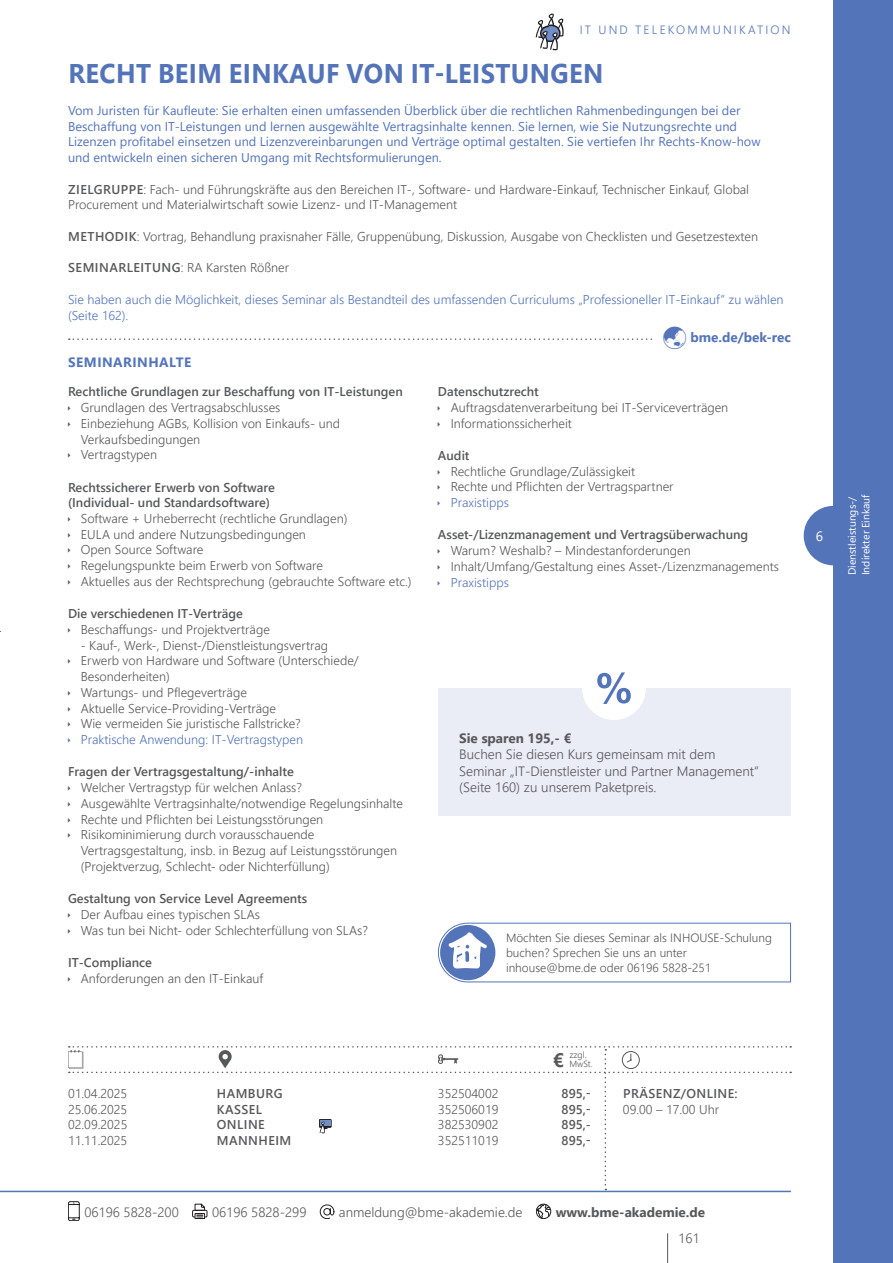
<style>
.page{position:relative;width:893px;height:1263px;background:#fff}
.page>*{position:absolute;margin:0;border:0;box-sizing:border-box;transform-origin:0 0}
.t1{font:700 27px "Segoe UI";letter-spacing:.015em;color:#5474b9;scale:.95 1}
.t2{font:700 19.5px "Segoe UI";color:#57585a}
.t3{font:300 13.5px/16.5px "Segoe UI";color:#57585a}
.t4{font:700 13.5px "Segoe UI";color:#57585a}
.t5{font:700 13.5px "Segoe UI";color:#5474b9}
.t6{font:700 13.5px "Segoe UI";letter-spacing:.035em;color:#5474b9}
.t7{font:13.5px "Segoe UI";color:#fff}
.t8{font:300 12.75px/15.8px "Segoe UI";color:#57585a}
.t9{font:12.75px/15.8px "Segoe UI";color:#5474b9}
.t10{font:600 12.75px/15.8px "Segoe UI";color:#57585a}
.t11{font:300 12.75px/15.8px "Segoe UI";color:#5474b9}
.t12{font:600 12.75px "Segoe UI";letter-spacing:.035em;color:#57585a}
.t13{font:300 12px/15px "Segoe UI";color:#57585a}
.t14{font:300 12px "Segoe UI";letter-spacing:.185em;color:#5474b9}
.t15{font:10.5px/13.5px "Segoe UI";color:#fff}
.t16{font:300 9px/9px "Segoe UI";color:#57585a}
.s1{font-weight:600}
</style>
<div class="page">
<div style="left:804px;top:506px;width:59px;height:59px;background:#5474b9;border-radius:50%"></div>
<div style="left:833px;top:0;width:60px;height:1263px;background:#5474b9"></div>
<hr style="left:667px;top:1233px;width:1px;height:30px;background:#57585a">
<svg style="left:68px;top:1201px;width:12px;height:20px"></svg>
<div style="left:192px;top:1210px;width:15px;height:7px;border:1px solid #231f20"></div>
<svg style="left:195px;top:1204px;width:10px;height:15px"></svg>
<svg style="left:320px;top:1205px;width:14px;height:14px"></svg>
<svg style="left:536px;top:1204px;width:15px;height:15px"></svg>
<div style="left:536px;top:1204px;width:15px;height:15px;border:1px solid #231f20;border-radius:50%"></div>
<hr style="left:0;top:1191px;width:791px;height:1px;background:#5474b9">
<svg style="left:536px;top:13px;width:28px;height:37px"></svg>
<div style="left:438px;top:688px;width:353px;height:128px;background:#eaecf6"></div>
<div style="left:582px;top:656px;width:64px;height:64px;background:#fff;border-radius:50%"></div>
<svg style="left:597px;top:672px;width:34px;height:32px"></svg>
<svg style="left:68px;top:1046px;width:723px;height:144px"></svg>
<svg style="left:438px;top:922px;width:353px;height:61px"></svg>
<svg style="left:69px;top:338px;width:583px;height:2px"></svg>
<p class="t14" style="left:580px;top:19px;width:212px">IT UND TELEKOMMUNIKATION</p>
<h1 class="t1" style="left:68px;top:48px;width:565px">RECHT BEIM EINKAUF VON IT-LEISTUNGEN</h1>
<p class="t9" style="left:68px;top:101px;width:694px">Vom Juristen für Kaufleute: Sie erhalten einen umfassenden Überblick über die rechtlichen Rahmenbedingungen bei der Beschaffung von IT-Leistungen und lernen ausgewählte Vertragsinhalte kennen. Sie lernen, wie Sie Nutzungsrechte und Lizenzen profitabel einsetzen und Lizenzvereinbarungen und Verträge optimal gestalten. Sie vertiefen Ihr Rechts-Know-how und entwickeln einen sicheren Umgang mit Rechtsformulierungen.</p>
<p class="t8" style="left:68px;top:180px;width:683px"><span class="s1">ZIELGRUPPE</span>: Fach- und Führungskräfte aus den Bereichen IT-, Software- und Hardware-Einkauf, Technischer Einkauf, Global<br>Procurement und Materialwirtschaft sowie Lizenz- und IT-Management</p>
<p class="t8" style="left:68px;top:227px;width:691px"><span class="s1">METHODIK</span>: Vortrag, Behandlung praxisnaher Fälle, Gruppenübung, Diskussion, Ausgabe von Checklisten und Gesetzestexten</p>
<p class="t8" style="left:68px;top:259px;width:222px"><span class="s1">SEMINARLEITUNG</span>: RA Karsten Rößner</p>
<p class="t11" style="left:68px;top:290px;width:717px">Sie haben auch die Möglichkeit, dieses Seminar als Bestandteil des umfassenden Curriculums „Professioneller IT-Einkauf“ zu wählen (Seite 162).</p>
<p class="t5" style="left:690px;top:325px;width:102px">bme.de/bek-rec</p>
<p class="t6" style="left:68px;top:349px;width:124px">SEMINARINHALTE</p>
<p class="t10" style="left:68px;top:383px;width:336px">Rechtliche Grundlagen zur Beschaffung von IT-Leistungen</p>
<p class="t8" style="left:81px;top:398px;width:261px">Grundlagen des Vertragsabschlusses<br>Einbeziehung AGBs, Kollision von Einkaufs- und<br>Verkaufsbedingungen<br>Vertragstypen</p>
<p class="t10" style="left:68px;top:478px;width:208px">Rechtssicherer Erwerb von Software (Individual- und Standardsoftware)</p>
<p class="t8" style="left:81px;top:509px;width:332px">Software + Urheberrecht (rechtliche Grundlagen)<br>EULA und andere Nutzungsbedingungen<br>Open Source Software<br>Regelungspunkte beim Erwerb von Software<br>Aktuelles aus der Rechtsprechung (gebrauchte Software etc.)</p>
<p class="t10" style="left:68px;top:605px;width:176px">Die verschiedenen IT-Verträge</p>
<p class="t8" style="left:81px;top:620px;width:191px">Beschaffungs- und Projektverträge</p>
<p class="t8" style="left:81px;top:636px;width:279px">- Kauf-, Werk-, Dienst-/Dienstleistungsvertrag Erwerb von Hardware und Software (Unterschiede/ Besonderheiten)<br>Wartungs- und Pflegeverträge<br>Aktuelle Service-Providing-Verträge<br>Wie vermeiden Sie juristische Fallstricke?</p>
<p class="t11" style="left:81px;top:730px;width:224px">Praktische Anwendung: IT-Vertragstypen</p>
<p class="t10" style="left:68px;top:763px;width:227px">Fragen der Vertragsgestaltung/-inhalte</p>
<p class="t8" style="left:81px;top:778px;width:324px">Welcher Vertragstyp für welchen Anlass?<br>Ausgewählte Vertragsinhalte/notwendige Regelungsinhalte Rechte und Pflichten bei Leistungsstörungen Risikominimierung durch vorausschauende Vertragsgestaltung, insb. in Bezug auf Leistungsstörungen (Projektverzug, Schlecht- oder Nichterfüllung)</p>
<p class="t10" style="left:68px;top:890px;width:241px">Gestaltung von Service Level Agreements</p>
<p class="t8" style="left:81px;top:905px;width:289px">Der Aufbau eines typischen SLAs<br>Was tun bei Nicht- oder Schlechterfüllung von SLAs?</p>
<p class="t10" style="left:68px;top:953px;width:85px">IT-Compliance</p>
<p class="t8" style="left:81px;top:969px;width:184px">Anforderungen an den IT-Einkauf</p>
<p class="t10" style="left:438px;top:383px;width:102px">Datenschutzrecht</p>
<p class="t8" style="left:451px;top:398px;width:279px">Auftragsdatenverarbeitung bei IT-Serviceverträgen<br>Informationssicherheit</p>
<p class="t10" style="left:438px;top:446px;width:33px">Audit</p>
<p class="t8" style="left:451px;top:462px;width:224px">Rechtliche Grundlage/Zulässigkeit<br>Rechte und Pflichten der Vertragspartner</p>
<p class="t11" style="left:451px;top:493px;width:60px">Praxistipps</p>
<p class="t10" style="left:438px;top:526px;width:312px">Asset-/Lizenzmanagement und Vertragsüberwachung</p>
<p class="t8" style="left:451px;top:541px;width:330px">Warum? Weshalb? – Mindestanforderungen<br>Inhalt/Umfang/Gestaltung eines Asset-/Lizenzmanagements</p>
<p class="t11" style="left:451px;top:573px;width:60px">Praxistipps</p>
<p class="t4" style="left:459px;top:725px;width:114px">Sie sparen 195,- €</p>
<p class="t3" style="left:459px;top:745px;width:301px">Buchen Sie diesen Kurs gemeinsam mit dem<br>Seminar „IT-Dienstleister und Partner Management“ (Seite 160) zu unserem Paketpreis.</p>
<p class="t13" style="left:506px;top:929px;width:267px">Möchten Sie dieses Seminar als INHOUSE-Schulung buchen? Sprechen Sie uns an unter inhouse@bme.de oder 06196 5828-251</p>
<p class="t7" style="left:816px;top:523px;width:9px">6</p>
<p class="t15" style="left:845px;top:575px;width:83px;rotate:-90deg">Dienstleistungs-/<br>Indirekter Einkauf</p>
<h2 class="t2" style="left:553px;top:1042px;width:13px">€</h2>
<p class="t16" style="left:569px;top:1050px;width:25px">zzgl.<br>MwSt.</p>
<p class="t8" style="left:68px;top:1084px;width:61px">01.04.2025</p>
<p class="t12" style="left:217px;top:1081px;width:67px">HAMBURG</p>
<p class="t8" style="left:438px;top:1084px;width:62px">352504002</p>
<p class="t10" style="left:562px;top:1084px;width:31px">895,-</p>
<p class="t8" style="left:68px;top:1100px;width:61px">25.06.2025</p>
<p class="t10" style="left:217px;top:1100px;width:47px">KASSEL</p>
<p class="t8" style="left:438px;top:1100px;width:62px">352506019</p>
<p class="t10" style="left:562px;top:1100px;width:31px">895,-</p>
<p class="t8" style="left:68px;top:1116px;width:61px">02.09.2025</p>
<p class="t10" style="left:217px;top:1116px;width:49px">ONLINE</p>
<p class="t8" style="left:438px;top:1116px;width:62px">382530902</p>
<p class="t10" style="left:562px;top:1116px;width:31px">895,-</p>
<p class="t8" style="left:68px;top:1131px;width:61px">11.11.2025</p>
<p class="t12" style="left:217px;top:1128px;width:76px">MANNHEIM</p>
<p class="t8" style="left:438px;top:1131px;width:62px">352511019</p>
<p class="t10" style="left:562px;top:1132px;width:31px">895,-</p>
<p class="t12" style="left:623px;top:1081px;width:116px">PRÄSENZ/ONLINE:</p>
<p class="t8" style="left:623px;top:1100px;width:98px">09.00 – 17.00 Uhr</p>
<p class="t3" style="left:84px;top:1202px;width:96px">06196 5828-200</p>
<p class="t3" style="left:212px;top:1202px;width:96px">06196 5828-299</p>
<p class="t3" style="left:339px;top:1202px;width:185px">anmeldung@bme-akademie.de</p>
<p class="t4" style="left:556px;top:1199px;width:151px">www.bme-akademie.de</p>
<p class="t3" style="left:678px;top:1229px;width:23px">161</p>
</div>
